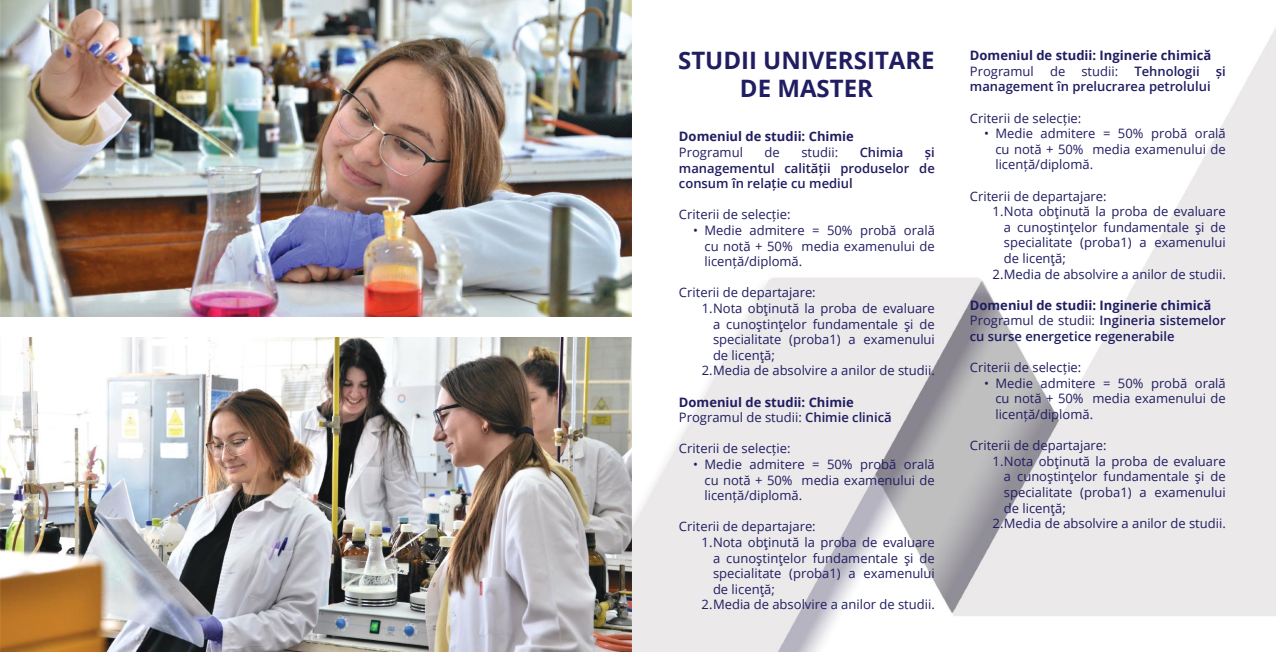
<style>
.page{position:relative;width:1276px;height:652px;background:#fff}
.page>*{position:absolute;margin:0;border:0;box-sizing:border-box;transform-origin:0 0}
.t1{font:700 24px/28.8px "Open Sans";color:#201d61;text-align:center}
.t2{font:13px/15.6px "Open Sans";color:#201d61;text-align:justify}
.t3{font:600 13px/15.6px "Open Sans";color:#201d61}
.t4{font:700 13px/15.6px "Open Sans";color:#201d61}
.s1{font-weight:700}
.s2{font-weight:400}
.s3{font-weight:600}
</style>
<div class="page">
<img style="left:0;top:28px;width:1276px;height:624px">
<img style="left:0;top:0;width:632px;height:316px">
<img style="left:0;top:337px;width:632px;height:315px">
<h1 class="t1" style="left:678px;top:45px;width:258px">STUDII UNIVERSITARE<br>DE MASTER</h1>
<p class="t3" style="left:970px;top:47px;width:257px"><span class="s1">Domeniul de studii: Inginerie chimică<br></span><span class="s2">Programul de studii:</span> Tehnologii și management în prelucrarea petrolului</p>
<p class="t2" style="left:970px;top:110px;width:113px">Criterii de selecție:</p>
<p class="t2" style="left:995px;top:125px;width:232px;text-indent:-11px">• Medie admitere = 50% probă orală cu notă + 50% media examenului de licență/diplomă.</p>
<p class="t2" style="left:970px;top:188px;width:138px">Criterii de departajare:</p>
<p class="t2" style="left:992px;top:203px;width:235px">1.Nota obţinută la proba de evaluare</p>
<p class="t2" style="left:1004px;top:219px;width:223px">a cunoştinţelor fundamentale şi de</p>
<p class="t2" style="left:1004px;top:234px;width:223px">specialitate (proba1) a examenului</p>
<p class="t2" style="left:1004px;top:250px;width:63px">de licenţă;</p>
<p class="t2" style="left:992px;top:266px;width:235px">2.Media de absolvire a anilor de studii.</p>
<p class="t3" style="left:970px;top:297px;width:257px"><span class="s1">Domeniul de studii: Inginerie chimică<br></span><span class="s2">Programul de studii:</span> Ingineria sistemelor cu surse energetice regenerabile</p>
<p class="t2" style="left:970px;top:359px;width:113px">Criterii de selecție:</p>
<p class="t2" style="left:995px;top:375px;width:232px;text-indent:-11px">• Medie admitere = 50% probă orală cu notă + 50% media examenului de licență/diplomă.</p>
<p class="t2" style="left:970px;top:437px;width:138px">Criterii de departajare:</p>
<p class="t2" style="left:992px;top:453px;width:235px">1.Nota obţinută la proba de evaluare</p>
<p class="t2" style="left:1004px;top:468px;width:223px">a cunoştinţelor fundamentale şi de</p>
<p class="t2" style="left:1004px;top:484px;width:223px">specialitate (proba1) a examenului</p>
<p class="t2" style="left:1004px;top:500px;width:63px">de licenţă;</p>
<p class="t2" style="left:992px;top:515px;width:235px">2.Media de absolvire a anilor de studii.</p>
<p class="t4" style="left:679px;top:129px;width:176px">Domeniul de studii: Chimie</p>
<p class="t2" style="left:679px;top:144px;width:65px">Programul</p>
<p class="t2" style="left:764px;top:144px;width:17px">de</p>
<p class="t2" style="left:801px;top:144px;width:38px">studii:</p>
<p class="t3" style="left:859px;top:144px;width:45px">Chimia</p>
<p class="t3" style="left:679px;top:144px;width:257px;text-align:justify;text-indent:246px">și managementul calității produselor de consum în relație cu mediul</p>
<p class="t2" style="left:679px;top:207px;width:113px">Criterii de selecție:</p>
<p class="t2" style="left:704px;top:222px;width:232px;text-indent:-11px">• Medie admitere = 50% probă orală cu notă + 50% media examenului de licență/diplomă.</p>
<p class="t2" style="left:679px;top:285px;width:138px">Criterii de departajare:</p>
<p class="t2" style="left:701px;top:300px;width:235px">1.Nota obţinută la proba de evaluare</p>
<p class="t2" style="left:713px;top:316px;width:223px">a cunoştinţelor fundamentale şi de</p>
<p class="t2" style="left:713px;top:331px;width:223px">specialitate (proba1) a examenului</p>
<p class="t2" style="left:713px;top:347px;width:63px">de licenţă;</p>
<p class="t2" style="left:701px;top:363px;width:235px">2.Media de absolvire a anilor de studii.</p>
<p class="t4" style="left:679px;top:394px;width:214px">Domeniul de studii: Chimie<br><span class="s2">Programul de studii:</span> <span class="s3">Chimie clinică</span></p>
<p class="t2" style="left:679px;top:441px;width:113px">Criterii de selecție:</p>
<p class="t2" style="left:704px;top:456px;width:232px;text-indent:-11px">• Medie admitere = 50% probă orală cu notă + 50% media examenului de licență/diplomă.</p>
<p class="t2" style="left:679px;top:519px;width:138px">Criterii de departajare:</p>
<p class="t2" style="left:701px;top:534px;width:235px">1.Nota obţinută la proba de evaluare</p>
<p class="t2" style="left:713px;top:550px;width:223px">a cunoştinţelor fundamentale şi de</p>
<p class="t2" style="left:713px;top:565px;width:223px">specialitate (proba1) a examenului</p>
<p class="t2" style="left:713px;top:581px;width:63px">de licenţă;</p>
<p class="t2" style="left:701px;top:597px;width:235px">2.Media de absolvire a anilor de studii.</p>
</div>
